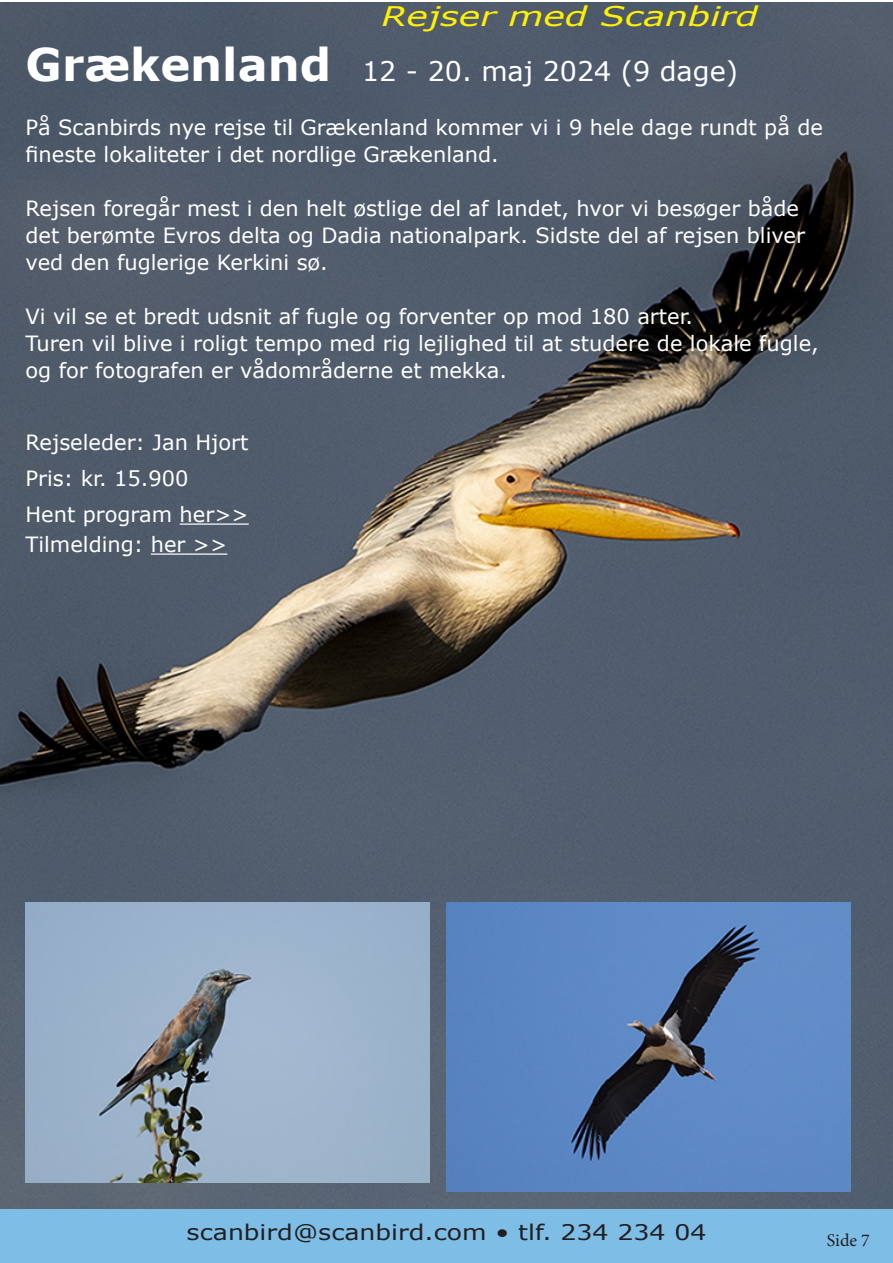
<style>
.page{position:relative;width:893px;height:1263px;background:#fff}
.page>*{position:absolute;margin:0;border:0;box-sizing:border-box;transform-origin:0 0}
.t1{font:27px "Verdana";color:#fff}
.t2{font:italic 27px "Verdana";color:#fff101;scale:1.33 1}
.t3{font:21.45px "Verdana";color:#231f20;scale:1.18 1}
.t4{font:21px/27px "Verdana";color:#fff}
.t5{font:18px "Minion Pro";color:#231f20}
.s1{font-weight:700;font-size:45px}
</style>
<div class="page">
<div style="left:0;top:1209px;width:893px;height:54px;background:#7ebee6"></div>
<img style="left:0;top:2px;width:893px;height:1207px">
<hr style="left:180px;top:523px;width:69px;height:2px;background:#fff">
<hr style="left:151px;top:553px;width:76px;height:2px;background:#fff">
<img style="left:26px;top:903px;width:403px;height:279px">
<img style="left:446px;top:903px;width:404px;height:288px">
<p class="t2" style="left:381px;top:-3px;width:285px">Rejser med Scanbird</p>
<p class="t1" style="left:26px;top:53px;width:714px"><span class="s1">Grækenland</span> 12 - 20. maj 2024 (9 dage)</p>
<p class="t4" style="left:26px;top:114px;width:799px">På Scanbirds nye rejse til Grækenland kommer vi i 9 hele dage rundt på de fineste lokaliteter i det nordlige Grækenland.</p>
<p class="t4" style="left:26px;top:195px;width:781px">Rejsen foregår mest i den helt østlige del af landet, hvor vi besøger både det berømte Evros delta og Dadia nationalpark. Sidste del af rejsen bliver ved den fuglerige Kerkini sø.</p>
<p class="t4" style="left:26px;top:303px;width:669px">Vi vil se et bredt udsnit af fugle og forventer op mod 180 arter.</p>
<p class="t4" style="left:26px;top:330px;width:795px">Turen vil blive i roligt tempo med rig lejlighed til at studere de lokale fugle, og for fotografen er vådområderne et mekka.</p>
<p class="t4" style="left:26px;top:429px;width:224px">Rejseleder: Jan Hjort</p>
<p class="t4" style="left:26px;top:465px;width:165px">Pris: kr. 15.900</p>
<p class="t4" style="left:26px;top:501px;width:225px">Hent program her&gt;&gt;</p>
<p class="t4" style="left:26px;top:531px;width:203px">Tilmelding: her &gt;&gt;</p>
<p class="t3" style="left:187px;top:1217px;width:442px">scanbird@scanbird.com • tlf. 234 234 04</p>
<p class="t5" style="left:827px;top:1228px;width:45px">Side 7</p>
</div>
